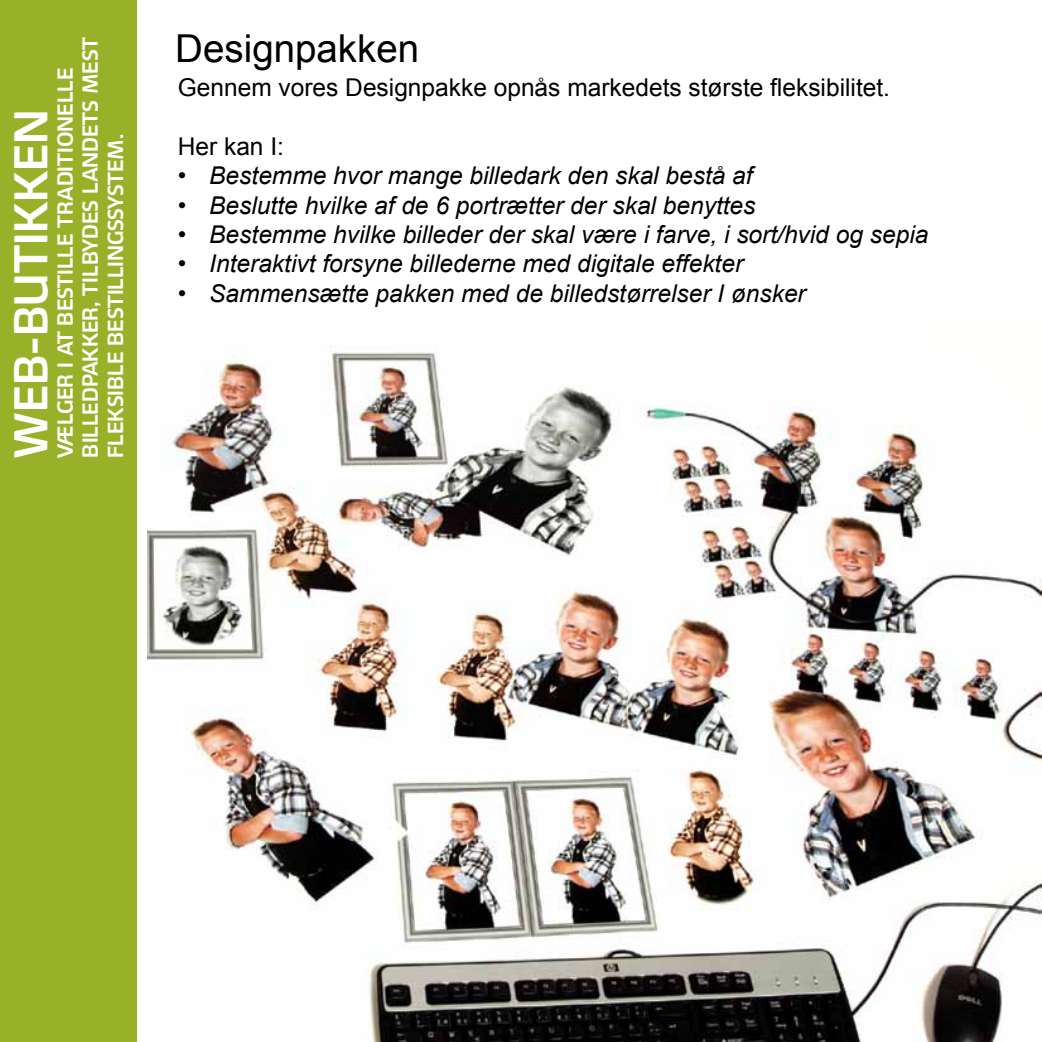
<style>
.page{position:relative;width:1042px;height:1042px;background:#fff}
.page>*{position:absolute;margin:0;border:0;box-sizing:border-box;transform-origin:0 0}
.t1{font:700 45.5px "Carlsberg Sans";color:#fff}
.t2{font:38.5px "Arial";color:#000}
.t3{font:italic 24.5px "Arial";color:#000}
.t4{font:24.5px "Arial";color:#000}
.t5{font:700 21px/25.2px "Carlsberg Sans";color:#fff}
</style>
<div class="page">
<img style="left:148px;top:346px;width:893px;height:696px">
<div style="left:0;top:0;width:137px;height:1042px;background:#98b128"></div>
<h1 class="t1" style="left:5px;top:457px;width:349px;rotate:-90deg">web-butikken</h1>
<p class="t5" style="left:53px;top:457px;width:422px;rotate:-90deg">Vælger I at bestille traditionelle billedpakker, tilbydes landets mest fleksible bestillingssystem.</p>
<h2 class="t2" style="left:175px;top:23px;width:245px">Designpakken</h2>
<p class="t4" style="left:178px;top:71px;width:714px">Gennem vores Designpakke opnås markedets største fleksibilitet.</p>
<p class="t4" style="left:178px;top:130px;width:108px">Her kan I:</p>
<p class="t3" style="left:178px;top:160px;width:576px">• Bestemme hvor mange billedark den skal bestå af</p>
<p class="t3" style="left:178px;top:189px;width:579px">• Beslutte hvilke af de 6 portrætter der skal benyttes</p>
<p class="t3" style="left:178px;top:219px;width:752px">• Bestemme hvilke billeder der skal være i farve, i sort/hvid og sepia</p>
<p class="t3" style="left:178px;top:248px;width:567px">• Interaktivt forsyne billederne med digitale effekter</p>
<p class="t3" style="left:178px;top:277px;width:629px">• Sammensætte pakken med de billedstørrelser I ønsker</p>
</div>
